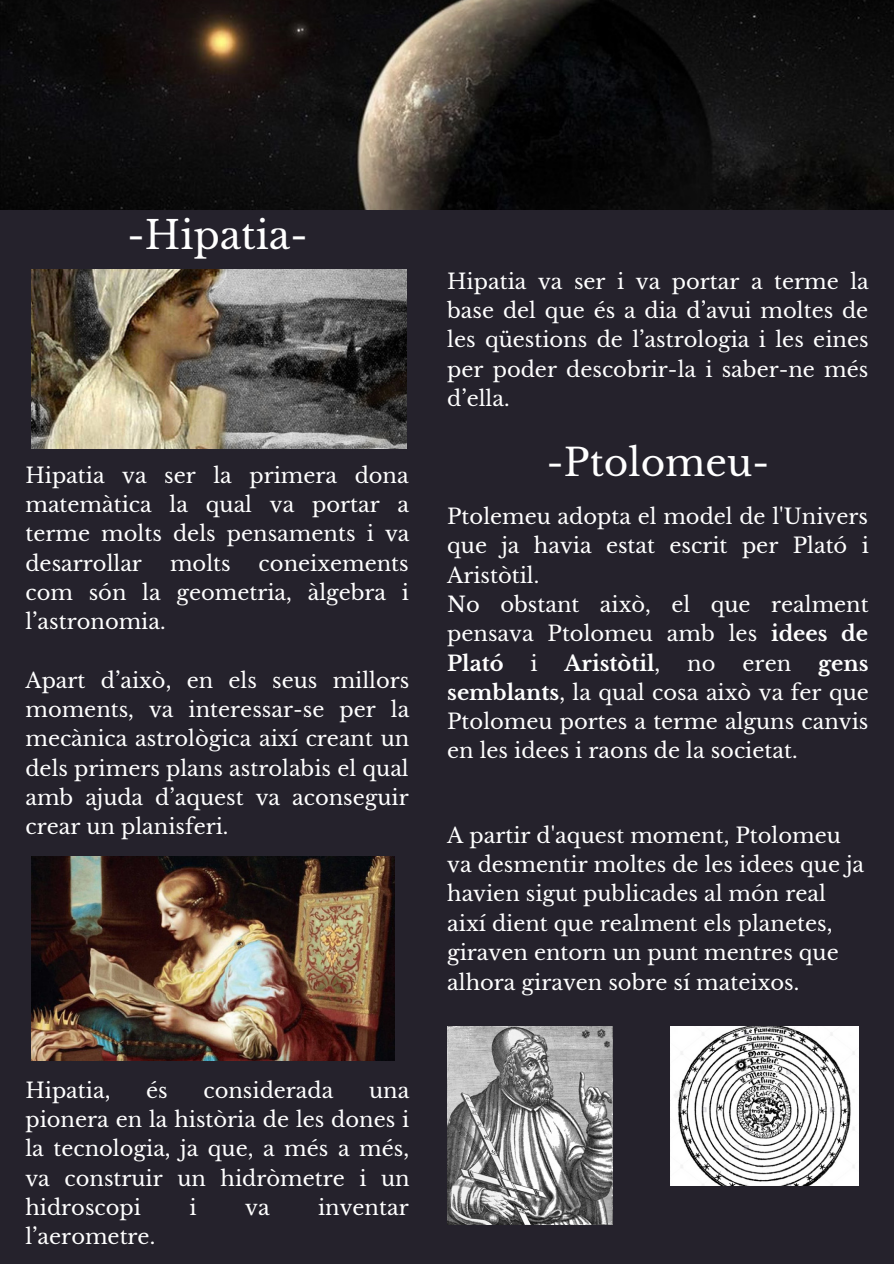
<style>
.page{position:relative;width:894px;height:1264px;background:#fff}
.page>*{position:absolute;margin:0;border:0;box-sizing:border-box;transform-origin:0 0}
.t1{font:38.4px "Libre Baskerville";color:#fff}
.t2{font:37.5px "Libre Baskerville";color:#fff}
.t3{font:21px/29.2px "Libre Baskerville";color:#fff;text-align:justify}
.t4{font:700 21px "Libre Baskerville";color:#fff}
.s1{font-weight:700}
.s2{font-weight:400}
</style>
<div class="page">
<div style="left:0;top:0;width:893px;height:1263px;background:#25222c"></div>
<img style="left:0;top:0;width:893px;height:209px">
<img style="left:31px;top:269px;width:375px;height:179px">
<img style="left:447px;top:1026px;width:165px;height:198px">
<img style="left:670px;top:1026px;width:187px;height:159px">
<img style="left:31px;top:856px;width:363px;height:204px">
<h1 class="t1" style="left:127px;top:211px;width:182px">-Hipatia-</h1>
<p class="t3" style="left:25px;top:460px;width:385px">Hipatia va ser la primera dona matemàtica la qual va portar a terme molts dels pensaments i va desarrollar</p>
<p class="t3" style="left:170px;top:548px;width:62px">molts</p>
<p class="t3" style="left:25px;top:548px;width:385px;text-indent:233px">coneixements com són la geometria, àlgebra i l’astronomia.</p>
<p class="t3" style="left:25px;top:665px;width:385px">Apart d’això, en els seus millors moments, va interessar-se per la mecànica astrològica així creant un dels primers plans astrolabis el qual amb ajuda d’aquest va aconseguir crear un planisferi.</p>
<p class="t3" style="left:25px;top:1075px;width:86px">Hipatia,</p>
<p class="t3" style="left:146px;top:1075px;width:23px">és</p>
<p class="t3" style="left:203px;top:1075px;width:131px">considerada</p>
<p class="t3" style="left:25px;top:1075px;width:385px;text-indent:343px">una pionera en la història de les dones i la tecnologia, ja que, a més a més, va construir un hidròmetre i un hidroscopi</p>
<p class="t3" style="left:189px;top:1192px;width:9px">i</p>
<p class="t3" style="left:245px;top:1192px;width:26px">va</p>
<p class="t3" style="left:318px;top:1192px;width:92px">inventar</p>
<p class="t3" style="left:25px;top:1222px;width:131px">l’aerometre.</p>
<p class="t3" style="left:447px;top:267px;width:423px">Hipatia va ser i va portar a terme la base del que és a dia d’avui moltes de les qüestions de l’astrologia i les eines per poder descobrir-la i saber-ne més d’ella.</p>
<h2 class="t2" style="left:546px;top:439px;width:224px">-Ptolomeu-</h2>
<p class="t3" style="left:447px;top:502px;width:423px;text-align:left">Ptolemeu adopta el model de l'Univers que ja havia estat escrit per Plató i<br>Aristòtil.<br>No obstant això, el que realment pensava Ptolomeu amb les <span class="s1">idees de<br>Plató</span></p>
<p class="t3" style="left:530px;top:648px;width:9px">i</p>
<p class="t4" style="left:564px;top:650px;width:97px">Aristòtil<span class="s2">,</span></p>
<p class="t3" style="left:687px;top:648px;width:30px">no</p>
<p class="t3" style="left:742px;top:648px;width:50px">eren</p>
<p class="t3" style="left:447px;top:648px;width:423px;text-indent:371px"><span class="s1">gens semblants</span>, la qual cosa això va fer que Ptolomeu portes a terme alguns canvis en les idees i raons de la societat.</p>
<p class="t3" style="left:447px;top:820px;width:418px;text-align:left">A partir d'aquest moment, Ptolomeu va desmentir moltes de les idees que ja havien sigut publicades al món real així dient que realment els planetes, giraven entorn un punt mentres que alhora giraven sobre sí mateixos.</p>
</div>
